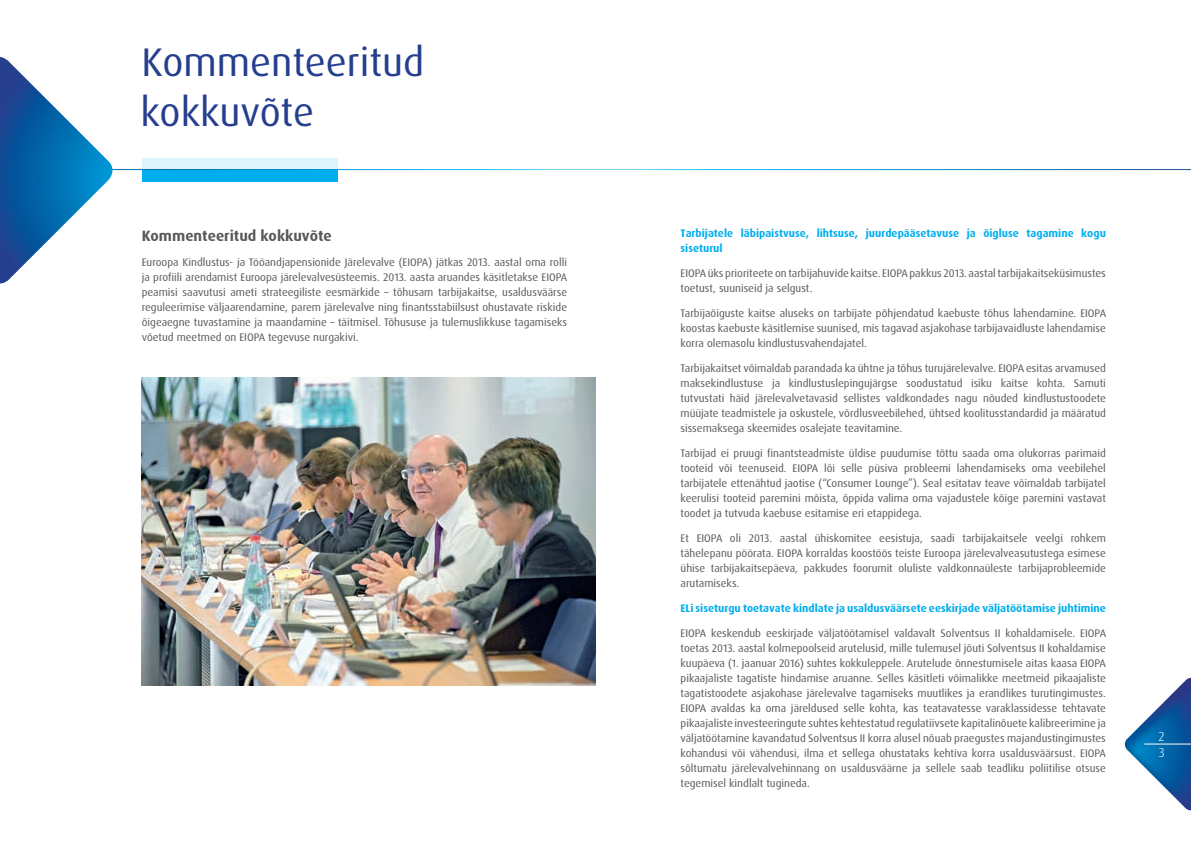
<style>
.page{position:relative;width:1191px;height:842px;background:#fff}
.page>*{position:absolute;margin:0;border:0;box-sizing:border-box;transform-origin:0 0}
.t1{font:40px/50px "Dax Pro";color:#253f8e}
.t2{font:700 15px "Dax";color:#57585a}
.t3{font:300 13px "Dax Pro";color:#fff}
.t4{font:11px/15px "Dax Pro";color:#57585a;text-align:justify}
.t5{font:700 11px/15px "Dax";color:#00aeef}
</style>
<div class="page">
<img style="left:141px;top:378px;width:454px;height:308px">
<div style="left:142px;top:158px;width:196px;height:24px;background:#00aeef"></div>
<svg style="left:0;top:56px;width:1191px;height:114px"></svg>
<img style="left:1124px;top:677px;width:67px;height:134px">
<hr style="left:1144px;top:744px;width:47px;height:1px;background:#fff">
<img style="left:0;top:61px;width:110px;height:223px">
<h1 class="t1" style="left:141px;top:37px;width:285px">Kommenteeritud kokkuvõte</h1>
<h2 class="t2" style="left:142px;top:227px;width:192px">Kommenteeritud kokkuvõte</h2>
<p class="t4" style="left:142px;top:254px;width:427px">Euroopa Kindlustus- ja Tööandjapensionide Järelevalve (EIOPA) jätkas 2013. aastal oma rolli ja profiili arendamist Euroopa järelevalvesüsteemis. 2013. aasta aruandes käsitletakse EIOPA peamisi saavutusi ameti strateegiliste eesmärkide – tõhusam tarbijakaitse, usaldusväärse reguleerimise väljaarendamine, parem järelevalve ning finantsstabiilsust ohustavate riskide õigeaegne tuvastamine ja maandamine – täitmisel. Tõhususe ja tulemuslikkuse tagamiseks võetud meetmed on EIOPA tegevuse nurgakivi.</p>
<p class="t5" style="left:680px;top:226px;width:427px">Tarbijatele läbipaistvuse, lihtsuse, juurdepääsetavuse ja õigluse tagamine kogu siseturul</p>
<p class="t4" style="left:680px;top:266px;width:427px">EIOPA üks prioriteete on tarbijahuvide kaitse. EIOPA pakkus 2013. aastal tarbijakaitseküsimustes toetust, suuniseid ja selgust.</p>
<p class="t4" style="left:680px;top:306px;width:427px">Tarbijaõiguste kaitse aluseks on tarbijate põhjendatud kaebuste tõhus lahendamine. EIOPA koostas kaebuste käsitlemise suunised, mis tagavad asjakohase tarbijavaidluste lahendamise korra olemasolu kindlustusvahendajatel.</p>
<p class="t4" style="left:680px;top:361px;width:427px">Tarbijakaitset võimaldab parandada ka ühtne ja tõhus turujärelevalve. EIOPA esitas arvamused maksekindlustuse ja kindlustuslepingujärgse soodustatud isiku kaitse kohta. Samuti tutvustati häid järelevalvetavasid sellistes valdkondades nagu nõuded kindlustustoodete müüjate teadmistele ja oskustele, võrdlusveebilehed, ühtsed koolitusstandardid ja määratud sissemaksega skeemides osalejate teavitamine.</p>
<p class="t4" style="left:680px;top:446px;width:427px">Tarbijad ei pruugi finantsteadmiste üldise puudumise tõttu saada oma olukorras parimaid tooteid või teenuseid. EIOPA lõi selle püsiva probleemi lahendamiseks oma veebilehel tarbijatele ettenähtud jaotise (“Consumer Lounge”). Seal esitatav teave võimaldab tarbijatel keerulisi tooteid paremini mõista, õppida valima oma vajadustele kõige paremini vastavat toodet ja tutvuda kaebuse esitamise eri etappidega.</p>
<p class="t4" style="left:680px;top:531px;width:427px">Et EIOPA oli 2013. aastal ühiskomitee eesistuja, saadi tarbijakaitsele veelgi rohkem tähelepanu pöörata. EIOPA korraldas koostöös teiste Euroopa järelevalveasutustega esimese ühise tarbijakaitsepäeva, pakkudes foorumit oluliste valdkonnaüleste tarbijaprobleemide arutamiseks.</p>
<p class="t5" style="left:680px;top:601px;width:427px">ELi siseturgu toetavate kindlate ja usaldusväärsete eeskirjade väljatöötamise juhtimine</p>
<p class="t4" style="left:680px;top:626px;width:427px">EIOPA keskendub eeskirjade väljatöötamisel valdavalt Solventsus II kohaldamisele. EIOPA toetas 2013. aastal kolmepoolseid arutelusid, mille tulemusel jõuti Solventsus II kohaldamise kuupäeva (1. jaanuar 2016) suhtes kokkuleppele. Arutelude õnnestumisele aitas kaasa EIOPA pikaajaliste tagatiste hindamise aruanne. Selles käsitleti võimalikke meetmeid pikaajaliste tagatistoodete asjakohase järelevalve tagamiseks muutlikes ja erandlikes turutingimustes.<br>EIOPA avaldas ka oma järeldused selle kohta, kas teatavatesse varaklassidesse tehtavate pikaajaliste investeeringute suhtes kehtestatud regulatiivsete kapitalinõuete kalibreerimine ja väljatöötamine kavandatud Solventsus II korra alusel nõuab praegustes majandustingimustes kohandusi või vähendusi, ilma et sellega ohustataks kehtiva korra usaldusväärsust. EIOPA sõltumatu järelevalvehinnang on usaldusväärne ja sellele saab teadliku poliitilise otsuse tegemisel kindlalt tugineda.</p>
<p class="t3" style="left:1158px;top:728px;width:8px">2</p>
<p class="t3" style="left:1158px;top:744px;width:7px">3</p>
</div>
